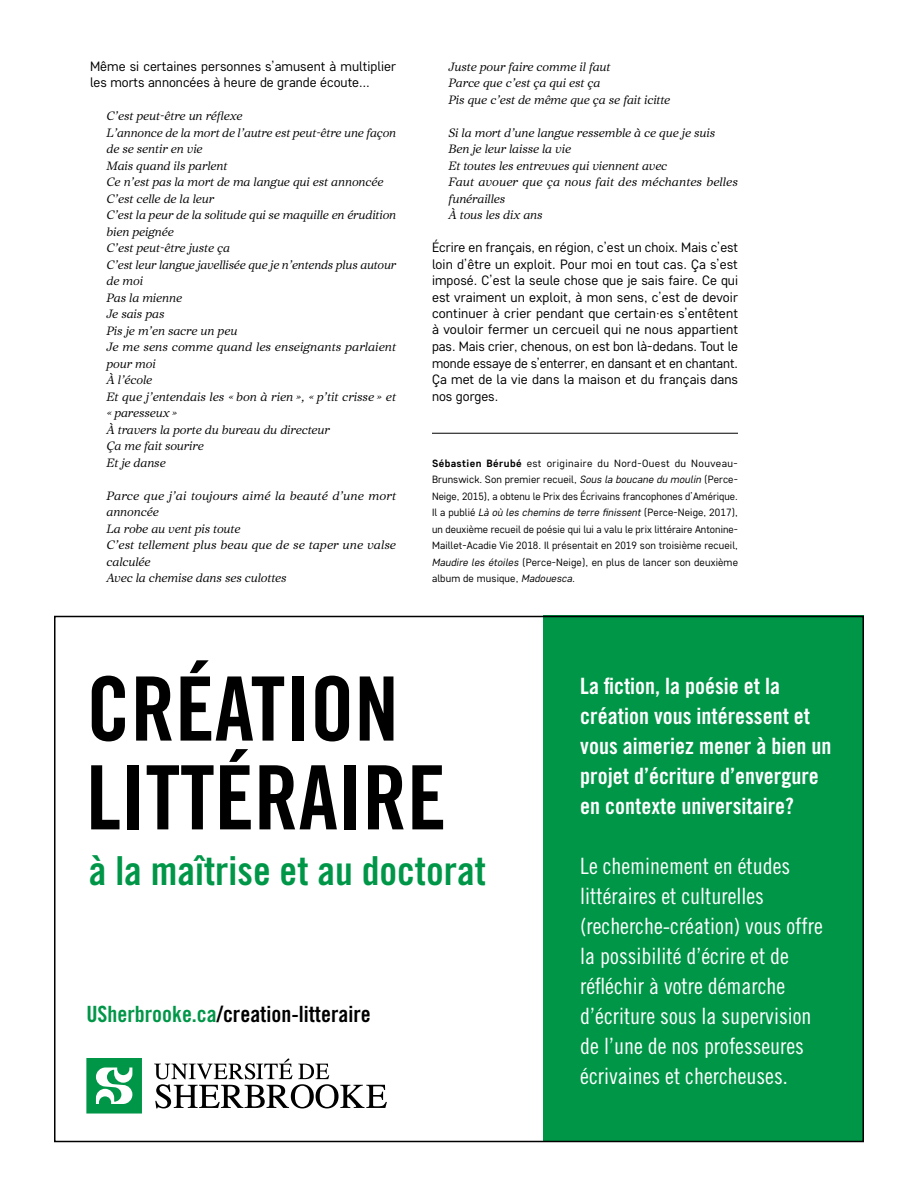
<style>
.page{position:relative;width:918px;height:1188px;background:#fff}
.page>*{position:absolute;margin:0;border:0;box-sizing:border-box;transform-origin:0 0}
.t1{font:88.8px/88.8px "Trade Gothic Bold Cond Twenty";color:#000}
.t2{font:39.9px "Trade Gothic Bold Cond Twenty";color:#009648}
.t3{font:22.5px/30px "Trade Gothic Cond Eighteen";color:#fff}
.t4{font:22.5px/30px "Trade Gothic Bold Cond Twenty";color:#fff}
.t5{font:22.35px "Trade Gothic Bold Cond Twenty";color:#000}
.t6{font:13.5px/16.5px "Core Sans D35";color:#000}
.t7{font:12px/16.5px "Core Serif N 35 Regular It";color:#000}
.t8{font:10.5px/16.5px "Core Sans D35";letter-spacing:.01em;color:#000;text-align:justify}
.s1{font-family:"Core Sans D55";font-weight:700}
.s2{font-style:italic}
.s3{color:#009648}
</style>
<div class="page">
<hr style="left:432px;top:433px;width:306px;height:1px;background:#000">
<svg style="left:154px;top:1058px;width:233px;height:50px"></svg>
<svg style="left:86px;top:1058px;width:56px;height:56px"></svg>
<div style="left:543px;top:616px;width:321px;height:526px;background:#009648"></div>
<p class="t6" style="left:90px;top:57px;width:307px">Même si certaines personnes s’amusent à multiplier les morts annoncées à heure de grande écoute…</p>
<p class="t7" style="left:107px;top:108px;width:291px">C’est peut-être un réflexe<br>L’annonce de la mort de l’autre est peut-être une façon de se sentir en vie<br>Mais quand ils parlent<br>Ce n’est pas la mort de ma langue qui est annoncée<br>C’est celle de la leur<br>C’est la peur de la solitude qui se maquille en érudition bien peignée<br>C’est peut-être juste ça<br>C’est leur langue javellisée que je n’entends plus autour de moi<br>Pas la mienne<br>Je sais pas<br>Pis je m’en sacre un peu<br>Je me sens comme quand les enseignants parlaient pour moi<br>À l’école<br>Et que j’entendais les « bon à rien », « p’tit crisse » et « paresseux »<br>À travers la porte du bureau du directeur<br>Ça me fait sourire<br>Et je danse</p>
<p class="t7" style="left:107px;top:487px;width:291px">Parce que j’ai toujours aimé la beauté d’une mort annoncée<br>La robe au vent pis toute<br>C’est tellement plus beau que de se taper une valse calculée<br>Avec la chemise dans ses culottes</p>
<p class="t7" style="left:449px;top:58px;width:223px">Juste pour faire comme il faut<br>Parce que c’est ça qui est ça<br>Pis que c’est de même que ça se fait icitte</p>
<p class="t7" style="left:449px;top:124px;width:291px">Si la mort d’une langue ressemble à ce que je suis<br>Ben je leur laisse la vie<br>Et toutes les entrevues qui viennent avec<br>Faut avouer que ça nous fait des méchantes belles funérailles<br>À tous les dix ans</p>
<p class="t6" style="left:432px;top:239px;width:308px;text-align:justify">Écrire en français, en région, c’est un choix. Mais c’est loin d’être un exploit. Pour moi en tout cas. Ça s’est imposé. C’est la seule chose que je sais faire. Ce qui est vraiment un exploit, à mon sens, c’est de devoir continuer à crier pendant que certain·es s’entêtent à vouloir fermer un cercueil qui ne nous appartient pas. Mais crier, chenous, on est bon là-dedans. Tout le monde essaye de s’enterrer, en dansant et en chantant.<br>Ça met de la vie dans la maison et du français dans nos gorges.</p>
<p class="t8" style="left:432px;top:454px;width:308px"><span class="s1">Sébastien Bérubé</span> est originaire du Nord-Ouest du Nouveau-Brunswick. Son premier recueil, <span class="s2">Sous la boucane du moulin</span> (Perce-Neige, 2015), a obtenu le Prix des Écrivains francophones d’Amérique.<br>Il a publié <span class="s2">Là où les chemins de terre finissent</span> (Perce-Neige, 2017), un deuxième recueil de poésie qui lui a valu le prix littéraire Antonine-Maillet-Acadie Vie 2018. Il présentait en 2019 son troisième recueil, <span class="s2">Maudire les étoiles</span> (Perce-Neige), en plus de lancer son deuxième album de musique, <span class="s2">Madouesca.</span></p>
<h1 class="t1" style="left:86px;top:664px;width:362px">CRÉATION<br>LITTÉRAIRE</h1>
<h2 class="t2" style="left:89px;top:846px;width:399px">à la maîtrise et au doctorat</h2>
<h3 class="t5" style="left:86px;top:1001px;width:286px"><span class="s3">USherbrooke.ca</span>/creation-litteraire</h3>
<h3 class="t4" style="left:580px;top:671px;width:253px">La fiction, la poésie et la création vous intéressent et vous aimeriez mener à bien un projet d’écriture d’envergure en contexte universitaire?</h3>
<h3 class="t3" style="left:580px;top:850px;width:244px">Le cheminement en études littéraires et culturelles (recherche-création) vous offre la possibilité d’écrire et de réfléchir à votre démarche d’écriture sous la supervision de l’une de nos professeures écrivaines et chercheuses.</h3>
</div>
